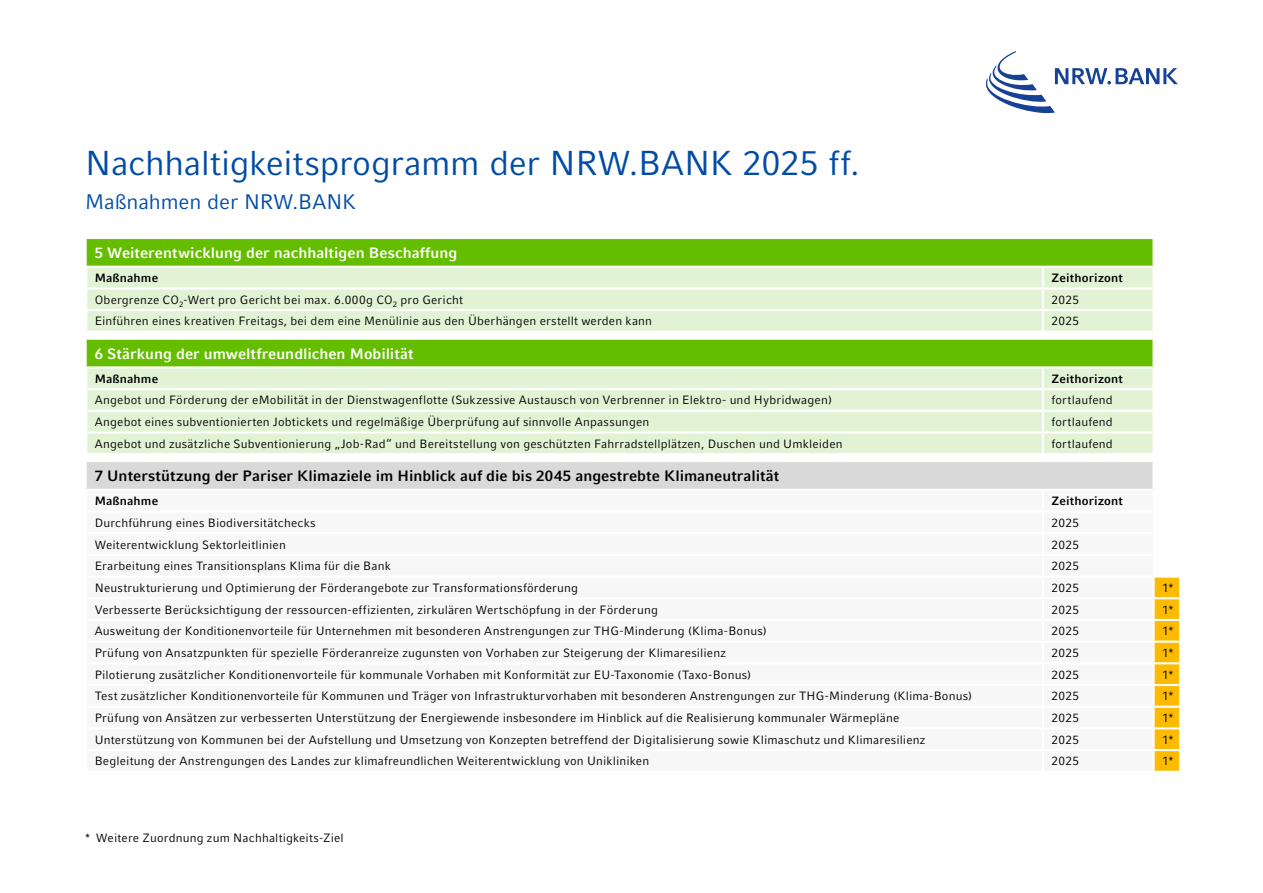
<style>
.page{position:relative;width:1263px;height:893px;background:#fff}
.page>*{position:absolute;margin:0;border:0;box-sizing:border-box;transform-origin:0 0}
.HL_T_HL{font:34.5px "Compatil Fact LT Pro";letter-spacing:-.01em;color:#004ca5}
.HL_Sub-HL{font:21px "Compatil Fact LT Pro";letter-spacing:-.01em;color:#004ca5}
.Tab_Tab__Kopf_black{font:700 15px "Compatil Fact LT Pro";color:#000}
.Tab_Tab_L_Kopf{font:700 15px "Compatil Fact LT Pro";color:#fff}
.Tab_Tab_L{font:12px "Compatil Fact LT Pro";letter-spacing:.015em;color:#000}
.Tab_Tab_L-2{font:700 12px "Compatil Fact LT Pro";letter-spacing:.01em;color:#000}
.Fußnote{font:12px "Compatil Fact LT Pro";letter-spacing:.01em;color:#000}
</style>
<div class="page">
<svg style="left:986px;top:51px;width:192px;height:62px"></svg>
<div style="left:86px;top:239px;width:1067px;height:28px;background:#65bd00"></div>
<div style="left:87px;top:268px;width:1065px;height:63px;background:#e2f3d5"></div>
<hr style="left:1152px;top:239px;width:3px;height:27px;background:#fff">
<hr style="left:85px;top:266px;width:958px;height:2px;background:#fff">
<svg style="left:86px;top:239px;width:1px;height:27px"></svg>
<hr style="left:1043px;top:266px;width:112px;height:2px;background:#fff">
<svg style="left:1042px;top:268px;width:2px;height:19px"></svg>
<hr style="left:85px;top:287px;width:958px;height:2px;background:#fff">
<hr style="left:1043px;top:287px;width:112px;height:2px;background:#fff">
<hr style="left:1042px;top:289px;width:2px;height:20px;background:#fff">
<hr style="left:85px;top:309px;width:958px;height:2px;background:#fff">
<hr style="left:1043px;top:309px;width:112px;height:2px;background:#fff">
<hr style="left:1042px;top:311px;width:2px;height:20px;background:#fff">
<div style="left:86px;top:339px;width:1067px;height:28px;background:#65bd00"></div>
<div style="left:87px;top:368px;width:1065px;height:85px;background:#e2f3d5"></div>
<hr style="left:1152px;top:340px;width:3px;height:26px;background:#fff">
<hr style="left:86px;top:339px;width:957px;height:1px;background:#fff">
<hr style="left:1043px;top:339px;width:112px;height:1px;background:#fff">
<svg style="left:86px;top:340px;width:1px;height:26px"></svg>
<hr style="left:85px;top:366px;width:958px;height:2px;background:#fff">
<hr style="left:1043px;top:366px;width:112px;height:2px;background:#fff">
<hr style="left:1042px;top:368px;width:2px;height:20px;background:#fff">
<hr style="left:85px;top:388px;width:958px;height:2px;background:#fff">
<hr style="left:1043px;top:388px;width:112px;height:2px;background:#fff">
<hr style="left:1042px;top:390px;width:2px;height:20px;background:#fff">
<svg style="left:1042px;top:412px;width:2px;height:41px"></svg>
<hr style="left:85px;top:410px;width:958px;height:2px;background:#fff">
<hr style="left:1043px;top:410px;width:112px;height:2px;background:#fff">
<hr style="left:85px;top:431px;width:958px;height:3px;background:#fff">
<hr style="left:1043px;top:431px;width:112px;height:3px;background:#fff">
<div style="left:86px;top:462px;width:1067px;height:28px;background:#d9d9d9"></div>
<div style="left:1155px;top:578px;width:24px;height:193px;background:#fcba00"></div>
<hr style="left:1152px;top:462px;width:3px;height:27px;background:#fff">
<hr style="left:85px;top:489px;width:958px;height:2px;background:#fff">
<hr style="left:1043px;top:489px;width:112px;height:2px;background:#fff">
<svg style="left:86px;top:462px;width:1px;height:27px"></svg>
<hr style="left:1153px;top:597px;width:26px;height:2px;background:#fff">
<hr style="left:1153px;top:619px;width:26px;height:2px;background:#fff">
<hr style="left:1153px;top:641px;width:26px;height:2px;background:#fff">
<hr style="left:1153px;top:662px;width:26px;height:2px;background:#fff">
<hr style="left:1153px;top:684px;width:26px;height:2px;background:#fff">
<hr style="left:1153px;top:706px;width:26px;height:2px;background:#fff">
<hr style="left:1153px;top:727px;width:26px;height:2px;background:#fff">
<hr style="left:1153px;top:749px;width:26px;height:2px;background:#fff">
<h1 class="HL_T_HL" style="left:85px;top:142px;width:776px">Nachhaltigkeitsprogramm der NRW.BANK 2025 ff.</h1>
<h2 class="HL_Sub-HL" style="left:85px;top:189px;width:272px">Maßnahmen der NRW.BANK</h2>
<h3 class="Tab_Tab_L_Kopf" style="left:95px;top:244px;width:364px">5 Weiterentwicklung der nachhaltigen Beschaffung</h3>
<p class="Tab_Tab_L-2" style="left:95px;top:271px;width:65px">Maßnahme</p>
<p class="Tab_Tab_L-2" style="left:1051px;top:271px;width:73px">Zeithorizont</p>
<p class="Tab_Tab_L" style="left:95px;top:293px;width:370px">Obergrenze CO<sub>2</sub>-Wert pro Gericht bei max. 6.000g CO<sub>2</sub> pro Gericht</p>
<p class="Tab_Tab_L" style="left:1051px;top:293px;width:29px">2025</p>
<p class="Tab_Tab_L" style="left:95px;top:314px;width:559px">Einführen eines kreativen Freitags, bei dem eine Menülinie aus den Überhängen erstellt werden kann</p>
<p class="Tab_Tab_L" style="left:1051px;top:314px;width:29px">2025</p>
<h3 class="Tab_Tab_L_Kopf" style="left:95px;top:345px;width:320px">6 Stärkung der umweltfreundlichen Mobilität</h3>
<p class="Tab_Tab_L-2" style="left:95px;top:371px;width:65px">Maßnahme</p>
<p class="Tab_Tab_L-2" style="left:1051px;top:371px;width:73px">Zeithorizont</p>
<p class="Tab_Tab_L" style="left:95px;top:393px;width:739px">Angebot und Förderung der eMobilität in der Dienstwagenflotte (Sukzessive Austausch von Verbrenner in Elektro- und Hybridwagen)</p>
<p class="Tab_Tab_L" style="left:1051px;top:393px;width:63px">fortlaufend</p>
<p class="Tab_Tab_L" style="left:95px;top:415px;width:556px">Angebot eines subventionierten Jobtickets und regelmäßige Überprüfung auf sinnvolle Anpassungen</p>
<p class="Tab_Tab_L" style="left:1051px;top:415px;width:63px">fortlaufend</p>
<p class="Tab_Tab_L" style="left:95px;top:437px;width:749px">Angebot und zusätzliche Subventionierung „Job-Rad“ und Bereitstellung von geschützten Fahrradstellplätzen, Duschen und Umkleiden</p>
<p class="Tab_Tab_L" style="left:1051px;top:437px;width:63px">fortlaufend</p>
<h2 class="Tab_Tab__Kopf_black" style="left:95px;top:467px;width:686px">7 Unterstützung der Pariser Klimaziele im Hinblick auf die bis 2045 angestrebte Klimaneutralität</h2>
<p class="Tab_Tab_L-2" style="left:95px;top:494px;width:65px">Maßnahme</p>
<p class="Tab_Tab_L-2" style="left:1051px;top:494px;width:73px">Zeithorizont</p>
<p class="Tab_Tab_L" style="left:95px;top:516px;width:222px">Durchführung eines Biodiversitätchecks</p>
<p class="Tab_Tab_L" style="left:1051px;top:516px;width:29px">2025</p>
<p class="Tab_Tab_L" style="left:95px;top:537px;width:193px">Weiterentwicklung Sektorleitlinien</p>
<p class="Tab_Tab_L" style="left:1051px;top:537px;width:29px">2025</p>
<p class="Tab_Tab_L" style="left:95px;top:559px;width:298px">Erarbeitung eines Transitionsplans Klima für die Bank</p>
<p class="Tab_Tab_L" style="left:1051px;top:559px;width:29px">2025</p>
<p class="Tab_Tab_L" style="left:95px;top:581px;width:485px">Neustrukturierung und Optimierung der Förderangebote zur Transformationsförderung</p>
<p class="Tab_Tab_L" style="left:1051px;top:581px;width:29px">2025</p>
<p class="Tab_Tab_L" style="left:1162px;top:581px;width:13px">1*</p>
<p class="Tab_Tab_L" style="left:95px;top:602px;width:565px">Verbesserte Berücksichtigung der ressourcen-effizienten, zirkulären Wertschöpfung in der Förderung</p>
<p class="Tab_Tab_L" style="left:1051px;top:602px;width:29px">2025</p>
<p class="Tab_Tab_L" style="left:1162px;top:602px;width:13px">1*</p>
<p class="Tab_Tab_L" style="left:95px;top:624px;width:674px">Ausweitung der Konditionenvorteile für Unternehmen mit besonderen Anstrengungen zur THG-Minderung (Klima-Bonus)</p>
<p class="Tab_Tab_L" style="left:1051px;top:624px;width:29px">2025</p>
<p class="Tab_Tab_L" style="left:1162px;top:624px;width:13px">1*</p>
<p class="Tab_Tab_L" style="left:95px;top:646px;width:633px">Prüfung von Ansatzpunkten für spezielle Förderanreize zugunsten von Vorhaben zur Steigerung der Klimaresilienz</p>
<p class="Tab_Tab_L" style="left:1051px;top:646px;width:29px">2025</p>
<p class="Tab_Tab_L" style="left:1162px;top:646px;width:13px">1*</p>
<p class="Tab_Tab_L" style="left:95px;top:667px;width:658px">Pilotierung zusätzlicher Konditionenvorteile für kommunale Vorhaben mit Konformität zur EU-Taxonomie (Taxo-Bonus)</p>
<p class="Tab_Tab_L" style="left:1051px;top:667px;width:29px">2025</p>
<p class="Tab_Tab_L" style="left:1162px;top:667px;width:13px">1*</p>
<p class="Tab_Tab_L" style="left:95px;top:689px;width:879px">Test zusätzlicher Konditionenvorteile für Kommunen und Träger von Infrastrukturvorhaben mit besonderen Anstrengungen zur THG-Minderung (Klima-Bonus)</p>
<p class="Tab_Tab_L" style="left:1051px;top:689px;width:29px">2025</p>
<p class="Tab_Tab_L" style="left:1162px;top:689px;width:13px">1*</p>
<p class="Tab_Tab_L" style="left:95px;top:711px;width:806px">Prüfung von Ansätzen zur verbesserten Unterstützung der Energiewende insbesondere im Hinblick auf die Realisierung kommunaler Wärmepläne</p>
<p class="Tab_Tab_L" style="left:1051px;top:711px;width:29px">2025</p>
<p class="Tab_Tab_L" style="left:1162px;top:711px;width:13px">1*</p>
<p class="Tab_Tab_L" style="left:95px;top:732px;width:832px">Unterstützung von Kommunen bei der Aufstellung und Umsetzung von Konzepten betreffend der Digitalisierung sowie Klimaschutz und Klimaresilienz</p>
<p class="Tab_Tab_L" style="left:1051px;top:732px;width:29px">2025</p>
<p class="Tab_Tab_L" style="left:1162px;top:732px;width:13px">1*</p>
<p class="Tab_Tab_L" style="left:95px;top:754px;width:556px">Begleitung der Anstrengungen des Landes zur klimafreundlichen Weiterentwicklung von Unikliniken</p>
<p class="Tab_Tab_L" style="left:1051px;top:754px;width:29px">2025</p>
<p class="Tab_Tab_L" style="left:1162px;top:754px;width:13px">1*</p>
<p class="Fußnote" style="left:85px;top:831px;width:260px">* Weitere Zuordnung zum Nachhaltigkeits-Ziel</p>
</div>
